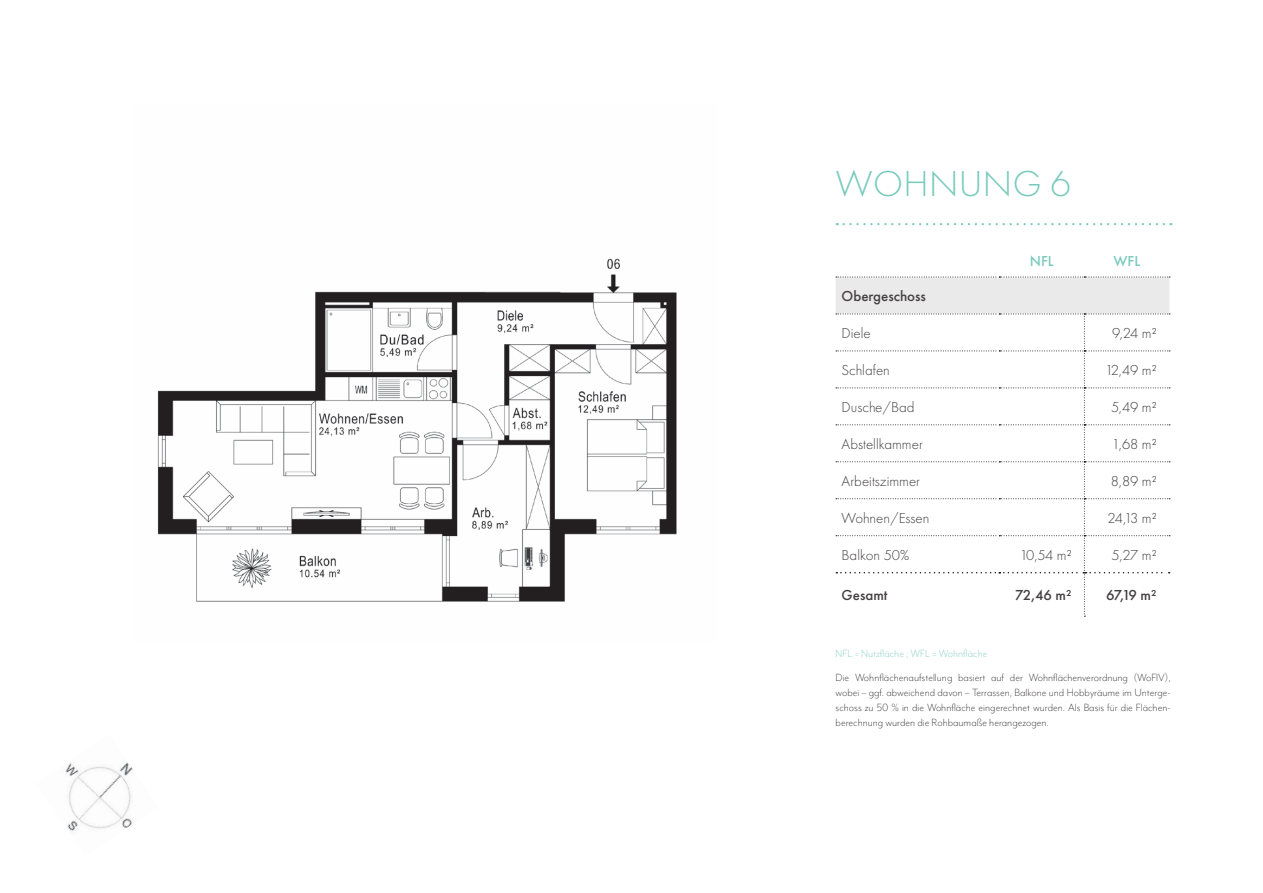
<style>
.page{position:relative;width:1263px;height:893px;background:#fff}
.page>*{position:absolute;margin:0;border:0;box-sizing:border-box;transform-origin:0 0}
.t1{font:300 37.5px "Futura PT";letter-spacing:.01em;color:#7acabd}
.t2{font:300 15px "Futura PT";color:#444041}
.t3{font:500 15px "Futura PT";color:#444041}
.t4{font:500 15px "Futura PT";color:#7acabd}
.t5{font:300 12px/15px "Mr Eaves Mod OT";color:#241f1f;text-align:justify}
.t6{font:300 12px "Mr Eaves Mod OT";color:#7acabd}
</style>
<div class="page">
<img style="left:65px;top:762px;width:68px;height:69px">
<img style="left:157px;top:258px;width:520px;height:344px">
<svg style="left:836px;top:277px;width:334px;height:340px"></svg>
<svg style="left:837px;top:223px;width:334px;height:2px"></svg>
<h1 class="t1" style="left:836px;top:162px;width:237px">WOHNUNG 6</h1>
<p class="t4" style="left:1030px;top:252px;width:25px">NFL</p>
<p class="t4" style="left:1113px;top:252px;width:28px">WFL</p>
<p class="t3" style="left:842px;top:287px;width:86px">Obergeschoss</p>
<p class="t2" style="left:842px;top:325px;width:31px">Diele</p>
<p class="t2" style="left:1112px;top:325px;width:46px">9,24 m²</p>
<p class="t2" style="left:842px;top:362px;width:50px">Schlafen</p>
<p class="t2" style="left:1105px;top:362px;width:53px">12,49 m²</p>
<p class="t2" style="left:842px;top:399px;width:75px">Dusche/Bad</p>
<p class="t2" style="left:1111px;top:399px;width:47px">5,49 m²</p>
<p class="t2" style="left:842px;top:436px;width:83px">Abstellkammer</p>
<p class="t2" style="left:1112px;top:436px;width:46px">1,68 m²</p>
<p class="t2" style="left:842px;top:472px;width:80px">Arbeitszimmer</p>
<p class="t2" style="left:1111px;top:472px;width:47px">8,89 m²</p>
<p class="t2" style="left:842px;top:509px;width:89px">Wohnen/Essen</p>
<p class="t2" style="left:1107px;top:509px;width:51px">24,13 m²</p>
<p class="t2" style="left:842px;top:546px;width:69px">Balkon 50%</p>
<p class="t2" style="left:1020px;top:546px;width:53px">10,54 m²</p>
<p class="t2" style="left:1111px;top:546px;width:47px">5,27 m²</p>
<p class="t3" style="left:842px;top:586px;width:47px">Gesamt</p>
<p class="t3" style="left:1015px;top:586px;width:58px">72,46 m²</p>
<p class="t3" style="left:1106px;top:586px;width:52px">67,19 m²</p>
<p class="t6" style="left:836px;top:647px;width:153px">NFL = Nutzfläche ; WFL = Wohnfläche</p>
<p class="t5" style="left:836px;top:670px;width:336px">Die Wohnflächenaufstellung basiert auf der Wohnflächenverordnung (WoFlV), wobei – ggf. abweichend davon – Terrassen, Balkone und Hobbyräume im Unterge&shy;schoss zu 50 % in die Wohnfläche eingerechnet wurden. Als Basis für die Flächen&shy;berechnung wurden die Rohbaumaße herangezogen.</p>
</div>
